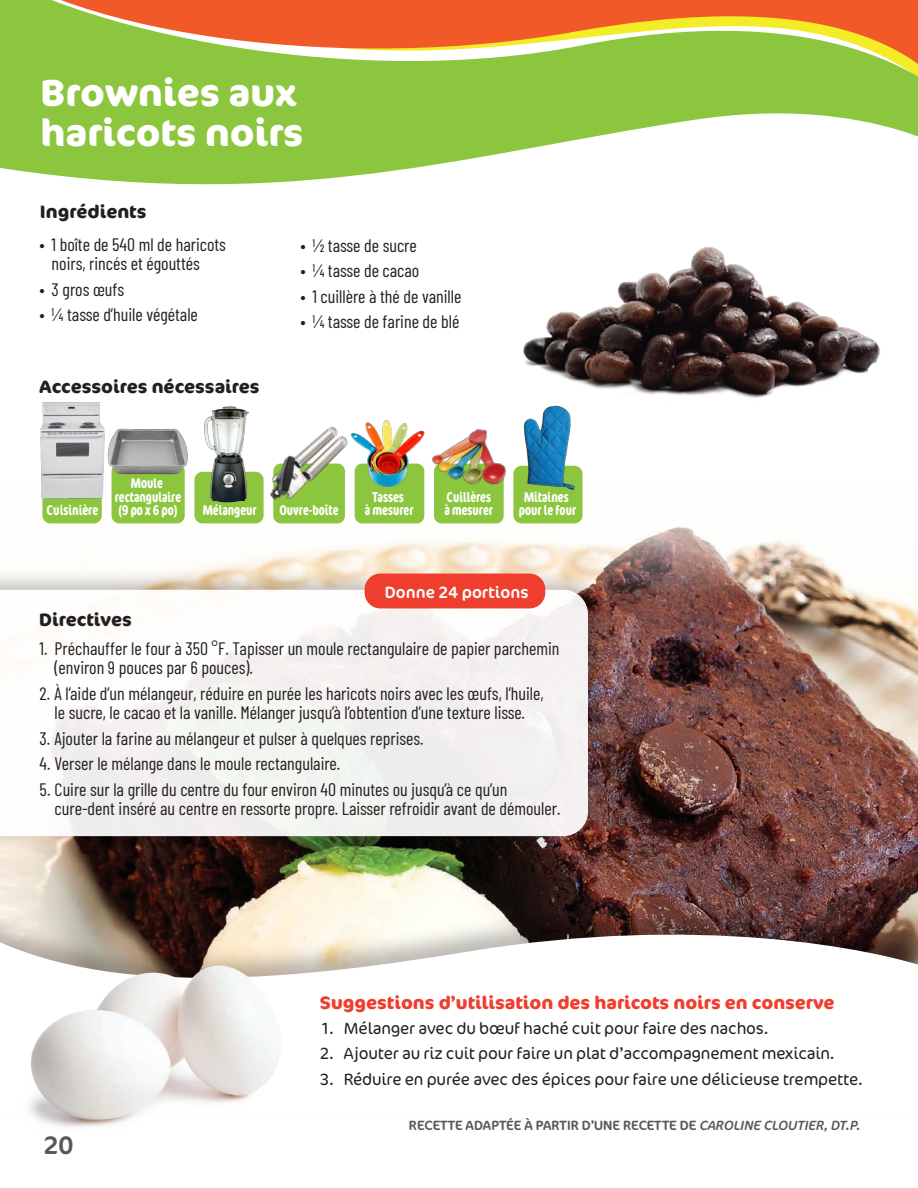
<style>
.page{position:relative;width:918px;height:1188px;background:#fff}
.page>*{position:absolute;margin:0;border:0;box-sizing:border-box;transform-origin:0 0}
.t1{font:700 37.5px/40.5px "Cocon Pro";color:#fff}
.t2{font:25.5px "Cocon Pro";color:#57585a}
.t3{font:18px/19.5px "Barlow Condensed";color:#231f20}
.t4{font:700 18px "Cocon Pro";color:#ef3e2e}
.t5{font:700 18px "Cocon Pro";color:#231f20}
.t6{font:300 16.5px "Cocon Pro";letter-spacing:-.01em;color:#231f20}
.t7{font:16.5px "Cocon Pro";color:#fff}
.t8{font:14.25px/13.5px "Cocon Pro Bold Excon";color:#fff;text-align:center}
.t9{font:13.5px "Cocon Pro";color:#57585a}
.s1{font-style:italic}
</style>
<div class="page">
<svg style="left:0;top:0;width:918px;height:185px;fill:#8bc63e"></svg>
<img style="left:0;top:600px;width:918px;height:295px">
<svg style="left:40px;top:411px;width:854px;height:189px"></svg>
<img style="left:0;top:895px;width:918px;height:19px">
<svg style="left:0;top:914px;width:918px;height:59px"></svg>
<img style="left:0;top:564px;width:610px;height:290px">
<svg style="left:0;top:590px;width:588px;height:246px;fill:#f4f2f1"></svg>
<div style="left:365px;top:574px;width:180px;height:34px;background:#ef3e2e;border-radius:16px"></div>
<img style="left:523px;top:247px;width:357px;height:151px">
<img style="left:10px;top:957px;width:300px;height:170px">
<div style="left:112px;top:464px;width:73px;height:59px;background:#8bc63e;border-radius:8px"></div>
<div style="left:513px;top:466px;width:70px;height:57px;background:#8bc63e;border-radius:8px"></div>
<img style="left:522px;top:405px;width:54px;height:85px">
<div style="left:42px;top:472px;width:60px;height:51px;background:#8bc63e;border-radius:8px"></div>
<img style="left:41px;top:402px;width:63px;height:97px">
<div style="left:194px;top:472px;width:70px;height:51px;background:#8bc63e;border-radius:8px"></div>
<div style="left:273px;top:464px;width:72px;height:59px;background:#8bc63e;border-radius:8px"></div>
<div style="left:434px;top:464px;width:70px;height:59px;background:#8bc63e;border-radius:8px"></div>
<img style="left:428px;top:422px;width:85px;height:68px">
<img style="left:255px;top:421px;width:100px;height:86px">
<div style="left:355px;top:464px;width:69px;height:59px;background:#8bc63e;border-radius:8px"></div>
<img style="left:203px;top:406px;width:45px;height:97px">
<img style="left:347px;top:416px;width:81px;height:72px">
<img style="left:107px;top:428px;width:81px;height:47px">
<p class="t1" style="left:40px;top:71px;width:264px">Brownies aux haricots noirs</p>
<p class="t5" style="left:40px;top:200px;width:108px">Ingrédients</p>
<p class="t3" style="left:52px;top:233px;width:176px;text-indent:-12px">• 1 boîte de 540 ml de haricots noirs, rincés et égouttés</p>
<p class="t3" style="left:40px;top:278px;width:86px">• 3 gros œufs</p>
<p class="t3" style="left:40px;top:304px;width:160px">• ¼ tasse d’huile végétale</p>
<p class="t5" style="left:40px;top:374px;width:222px">Accessoires nécessaires</p>
<p class="t3" style="left:300px;top:234px;width:118px">• ½ tasse de sucre</p>
<p class="t3" style="left:300px;top:260px;width:121px">• ¼ tasse de cacao</p>
<p class="t3" style="left:300px;top:285px;width:163px">• 1 cuillère à thé de vanille</p>
<p class="t3" style="left:300px;top:311px;width:160px">• ¼ tasse de farine de blé</p>
<p class="t8" style="left:115px;top:476px;width:68px">Moule rectangulaire (9 po x 6 po)</p>
<p class="t8" style="left:444px;top:490px;width:50px;text-align:left">Cuillères à mesurer</p>
<p class="t8" style="left:524px;top:489px;width:46px">Mitaines</p>
<p class="t8" style="left:365px;top:489px;width:50px">Tasses<br>à mesurer</p>
<p class="t8" style="left:47px;top:503px;width:53px">Cuisinière</p>
<p class="t8" style="left:203px;top:503px;width:55px">Mélangeur</p>
<p class="t8" style="left:279px;top:503px;width:61px">Ouvre-boîte</p>
<p class="t8" style="left:519px;top:503px;width:59px">pour le four</p>
<p class="t5" style="left:39px;top:607px;width:94px">Directives</p>
<p class="t7" style="left:385px;top:581px;width:145px">Donne 24 portions</p>
<p class="t3" style="left:55px;top:637px;width:506px;text-indent:-15px">1. Préchauffer le four à 350 °F. Tapisser un moule rectangulaire de papier parchemin (environ 9 pouces par 6 pouces).</p>
<p class="t3" style="left:40px;top:682px;width:505px;text-align:center">2. À l’aide d’un mélangeur, réduire en purée les haricots noirs avec les œufs, l’huile, le sucre, le cacao et la vanille. Mélanger jusqu’à l’obtention d’une texture lisse.</p>
<p class="t3" style="left:40px;top:727px;width:386px">3. Ajouter la farine au mélangeur et pulser à quelques reprises.</p>
<p class="t3" style="left:40px;top:753px;width:302px">4. Verser le mélange dans le moule rectangulaire.</p>
<p class="t3" style="left:55px;top:778px;width:507px;text-indent:-15px">5. Cuire sur la grille du centre du four environ 40 minutes ou jusqu’à ce qu’un cure-dent inséré au centre en ressorte propre. Laisser refroidir avant de démouler.</p>
<p class="t4" style="left:320px;top:990px;width:516px">Suggestions d’utilisation des haricots noirs en conserve</p>
<p class="t6" style="left:320px;top:1017px;width:450px">1. Mélanger avec du bœuf haché cuit pour faire des nachos.</p>
<p class="t6" style="left:320px;top:1043px;width:516px">2. Ajouter au riz cuit pour faire un plat d’accompagnement mexicain.</p>
<p class="t6" style="left:320px;top:1068px;width:545px">3. Réduire en purée avec des épices pour faire une délicieuse trempette.</p>
<h2 class="t2" style="left:43px;top:1128px;width:32px">20</h2>
<p class="t9" style="left:409px;top:1117px;width:453px">RECETTE ADAPTÉE À PARTIR D’UNE RECETTE DE <span class="s1">CAROLINE CLOUTIER, DT.P.</span></p>
</div>
